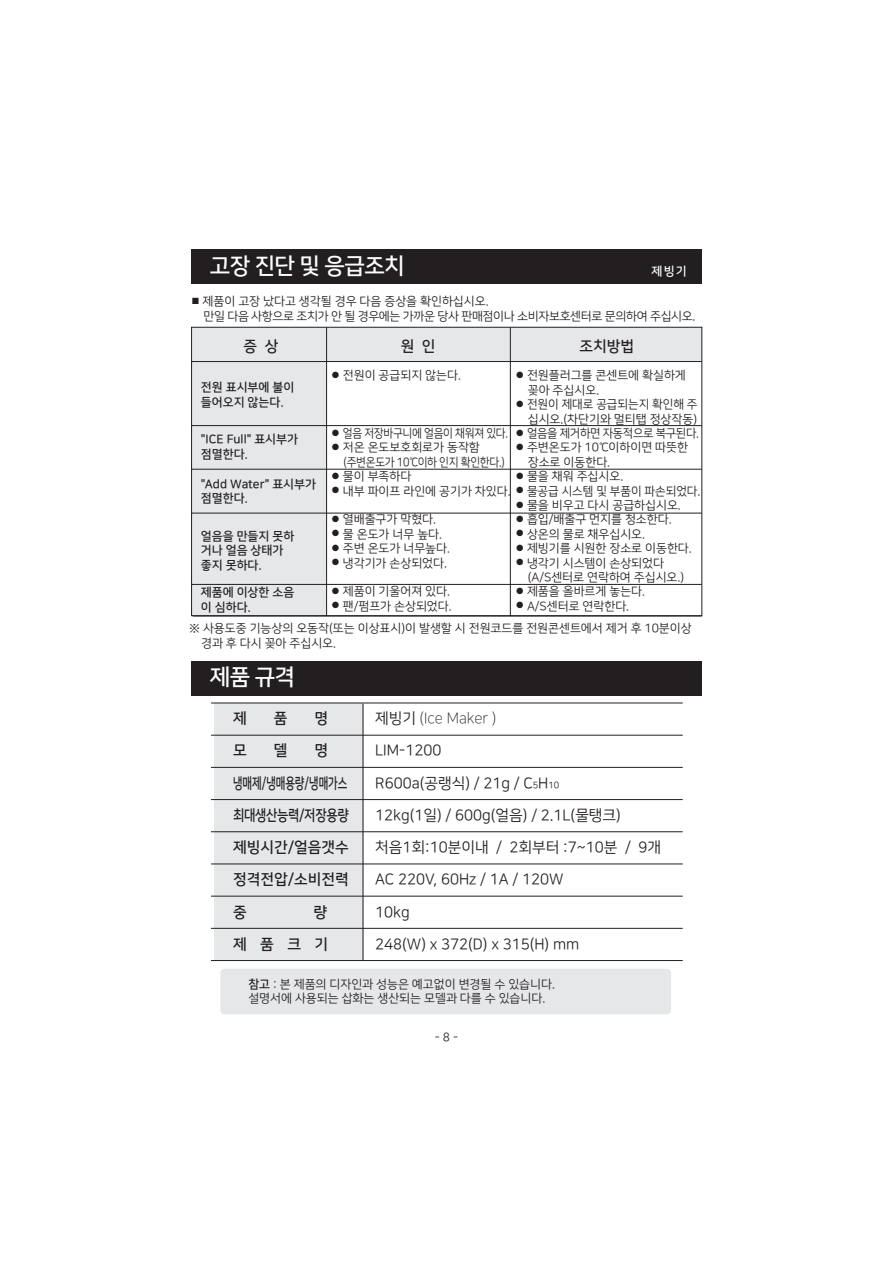
<style>
.page{position:relative;width:893px;height:1263px;background:#fff}
.page>*{position:absolute;margin:0;border:0;box-sizing:border-box;transform-origin:0 0}
.t1{font:22.5px "Nanum Square B";letter-spacing:-.025em;color:#fff}
.t2{font:15px/32.2px "Nanum Square R";color:#231f20}
.t3{font:15px/32.2px "Nanum Square B";color:#231f20}
.t4{font:15px "Nanum Square L";color:#231f20}
.t5{font:12px/14.4px "Nanum Square R";color:#231f20}
.t6{font:12px/14.4px "Nanum Square R";letter-spacing:-.025em;color:#231f20}
.t7{font:12px/14.4px "Nanum Square B";color:#231f20}
.t8{font:12px "Nanum Square R";letter-spacing:-.025em;color:#231f20;scale:.9 1}
.t9{font:12px "Nanum Square R";letter-spacing:-.025em;color:#231f20;scale:.95 1}
.t10{font:12px "Nanum Square B";color:#fff}
.s1{font-size:9px}
.s2{font-family:"Nanum Square R"}
.s3{font-family:"Nanum Square B"}
</style>
<div class="page">
<div style="left:191px;top:327px;width:511px;height:34px;background:#e6e7e9"></div>
<div style="left:191px;top:330px;width:135px;height:286px;background:#e6e7e9"></div>
<div style="left:191px;top:327px;width:511px;height:289px;border:1px solid #231f20"></div>
<hr style="left:326px;top:327px;width:1px;height:289px;background:#231f20">
<hr style="left:510px;top:327px;width:1px;height:289px;background:#231f20">
<hr style="left:192px;top:584px;width:510px;height:1px;background:#231f20">
<hr style="left:192px;top:361px;width:510px;height:1px;background:#231f20">
<hr style="left:192px;top:425px;width:510px;height:1px;background:#231f20">
<hr style="left:192px;top:513px;width:510px;height:1px;background:#231f20">
<hr style="left:191px;top:469px;width:511px;height:1px;background:#231f20">
<hr style="left:193px;top:616px;width:509px;height:1px;background:#231f20">
<div style="left:191px;top:250px;width:511px;height:34px;background:#231f20"></div>
<div style="left:214px;top:703px;width:149px;height:257px;background:#e6e7e9"></div>
<hr style="left:211px;top:703px;width:472px;height:1px;background:#231f20">
<hr style="left:211px;top:735px;width:472px;height:1px;background:#231f20">
<hr style="left:211px;top:799px;width:472px;height:1px;background:#231f20">
<hr style="left:211px;top:831px;width:472px;height:1px;background:#231f20">
<hr style="left:211px;top:896px;width:472px;height:1px;background:#231f20">
<hr style="left:211px;top:928px;width:472px;height:1px;background:#231f20">
<hr style="left:211px;top:960px;width:472px;height:1px;background:#231f20">
<hr style="left:211px;top:767px;width:472px;height:1px;background:#231f20">
<hr style="left:211px;top:864px;width:472px;height:1px;background:#231f20">
<hr style="left:363px;top:704px;width:1px;height:256px;background:#231f20">
<div style="left:220px;top:969px;width:451px;height:45px;background:#e6e7e9;border-radius:4px"></div>
<div style="left:191px;top:661px;width:511px;height:34px;background:#231f20"></div>
<h1 class="t1" style="left:210px;top:254px;width:196px">고장 진단 및 응급조치</h1>
<p class="t10" style="left:652px;top:265px;width:37px">제빙기</p>
<p class="t6" style="left:203px;top:294px;width:494px;text-indent:-12px"><span class="s1">■</span> 제품이 고장 났다고 생각될 경우 다음 증상을 확인하십시오.<br>만일 다음 사항으로 조치가 안 될 경우에는 가까운 당사 판매점이나 소비자보호센터로 문의하여 주십시오.</p>
<p class="t3" style="left:244px;top:330px;width:36px">증 상</p>
<p class="t3" style="left:401px;top:330px;width:36px">원 인</p>
<p class="t3" style="left:579px;top:330px;width:56px">조치방법</p>
<p class="t7" style="left:201px;top:381px;width:95px">전원 표시부에 불이 들어오지 않는다.</p>
<p class="t7" style="left:201px;top:433px;width:99px">"ICE Full" 표시부가 점멸한다.</p>
<p class="t7" style="left:201px;top:477px;width:117px">"Add Water" 표시부가 점멸한다.</p>
<p class="t7" style="left:201px;top:529px;width:95px">얼음을 만들지 못하 거나 얼음 상태가 좋지 못하다.</p>
<p class="t7" style="left:201px;top:586px;width:95px">제품에 이상한 소음 이 심하다.</p>
<p class="t5" style="left:528px;top:369px;width:160px;text-indent:-12px"><span class="s1">●</span> 전원플러그를 콘센트에 확실하게 꽂아 주십시오.</p>
<p class="t5" style="left:516px;top:397px;width:183px;text-align:right"><span class="s1">●</span> 전원이 제대로 공급되는지 확인해 주 십시오.(차단기와 멀티탭 정상작동)</p>
<p class="t9" style="left:516px;top:427px;width:194px"><span class="s1">●</span> 얼음을 제거하면 자동적으로 복구된다.</p>
<p class="t5" style="left:528px;top:441px;width:162px;text-indent:-12px"><span class="s1">●</span> 주변온도가 10℃이하이면 따뜻한 장소로 이동한다.</p>
<p class="t5" style="left:516px;top:469px;width:109px"><span class="s1">●</span> 물을 채워 주십시오.</p>
<p class="t5" style="left:516px;top:498px;width:167px"><span class="s1">●</span> 물을 비우고 다시 공급하십시오.</p>
<p class="t5" style="left:516px;top:513px;width:157px"><span class="s1">●</span> 흡입/배출구 먼지를 청소한다.</p>
<p class="t5" style="left:516px;top:527px;width:131px"><span class="s1">●</span> 상온의 물로 채우십시오.</p>
<p class="t5" style="left:516px;top:541px;width:177px"><span class="s1">●</span> 제빙기를 시원한 장소로 이동한다.</p>
<p class="t5" style="left:528px;top:556px;width:158px;text-indent:-12px"><span class="s1">●</span> 냉각기 시스템이 손상되었다 (A/S센터로 연락하여 주십시오.)</p>
<p class="t5" style="left:516px;top:585px;width:131px"><span class="s1">●</span> 제품을 올바르게 놓는다.</p>
<p class="t5" style="left:516px;top:599px;width:115px"><span class="s1">●</span> A/S센터로 연락한다.</p>
<p class="t5" style="left:332px;top:369px;width:131px"><span class="s1">●</span> 전원이 공급되지 않는다.</p>
<p class="t8" style="left:332px;top:427px;width:198px"><span class="s1">●</span> 얼음 저장바구니에 얼음이 채워져 있다.</p>
<p class="t6" style="left:344px;top:441px;width:163px;text-indent:-12px"><span class="s1">●</span> 저온 온도보호회로가 동작함 (주변온도가 10℃이하 인지 확인한다.)</p>
<p class="t5" style="left:332px;top:469px;width:81px"><span class="s1">●</span> 물이 부족하다</p>
<p class="t5" style="left:332px;top:484px;width:370px"><span class="s1">●</span> 내부 파이프 라인에 공기가 차있다. <span class="s1">●</span> 물공급 시스템 및 부품이 파손되었다.</p>
<p class="t5" style="left:332px;top:513px;width:106px"><span class="s1">●</span> 열배출구가 막혔다.</p>
<p class="t5" style="left:332px;top:527px;width:112px"><span class="s1">●</span> 물 온도가 너무 높다.</p>
<p class="t5" style="left:332px;top:541px;width:120px"><span class="s1">●</span> 주변 온도가 너무높다.</p>
<p class="t5" style="left:332px;top:556px;width:117px"><span class="s1">●</span> 냉각기가 손상되었다.</p>
<p class="t5" style="left:332px;top:585px;width:120px"><span class="s1">●</span> 제품이 기울어져 있다.</p>
<p class="t5" style="left:332px;top:599px;width:122px"><span class="s1">●</span> 팬/펌프가 손상되었다.</p>
<p class="t5" style="left:201px;top:621px;width:492px;text-indent:-12px">※ 사용도중 기능상의 오동작(또는 이상표시)이 발생할 시 전원코드를 전원콘센트에서 제거 후 10분이상 경과 후 다시 꽂아 주십시오.</p>
<h1 class="t1" style="left:210px;top:665px;width:87px">제품 규격</h1>
<p class="t3" style="left:233px;top:702px;width:15px">제</p>
<p class="t3" style="left:274px;top:702px;width:15px">품</p>
<p class="t3" style="left:314px;top:702px;width:15px">명</p>
<p class="t3" style="left:233px;top:735px;width:15px">모</p>
<p class="t3" style="left:274px;top:735px;width:15px">델</p>
<p class="t4" style="left:375px;top:712px;width:122px"><span class="s2">제빙기</span> (Ice Maker )</p>
<p class="t2" style="left:375px;top:735px;width:287px">LIM-1200<br>R600a(공랭식) / 21g / C<span class="s1">5</span>H<span class="s1">10<br></span>12kg(1일) / 600g(얼음) / 2.1L(물탱크) 처음1회:10분이내 / 2회부터 :7~10분 / 9개<br>AC 220V, 60Hz / 1A / 120W<br>10kg<br>248(W) x 372(D) x 315(H) mm</p>
<p class="t3" style="left:233px;top:735px;width:117px;text-indent:81px">명 냉매제/냉매용량/냉매가스 최대생산능력/저장용량 제빙시간/얼음갯수 정격전압/소비전력 중</p>
<p class="t3" style="left:233px;top:896px;width:97px;text-align:right">량 제품크기</p>
<p class="t5" style="left:248px;top:977px;width:308px"><span class="s3">참고</span> : 본 제품의 디자인과 성능은 예고없이 변경될 수 있습니다. 설명서에 사용되는 삽화는 생산되는 모델과 다를 수 있습니다.</p>
<p class="t5" style="left:435px;top:1030px;width:25px">- 8 -</p>
</div>
